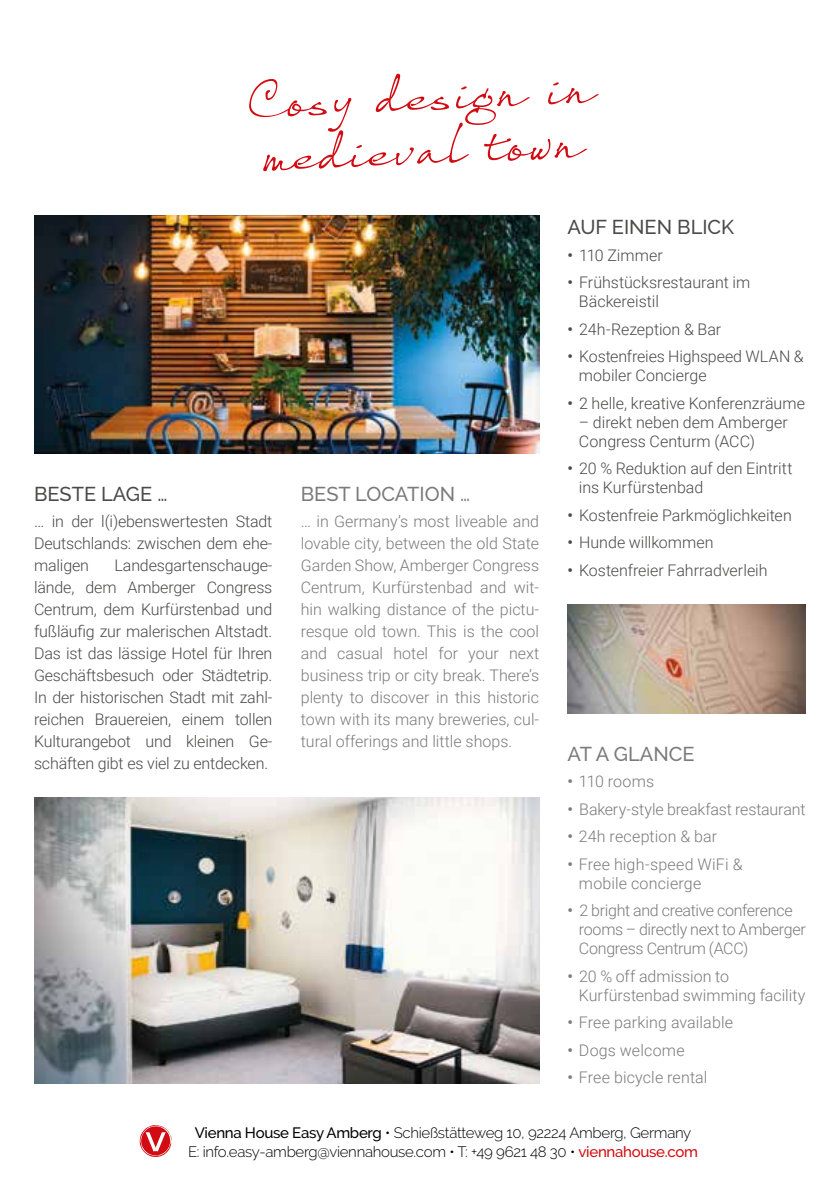
<style>
.page{position:relative;width:840px;height:1191px;background:#fff}
.page>*{position:absolute;margin:0;border:0;box-sizing:border-box;transform-origin:0 0}
.t1{font:54px/54.2px "Thought";color:#d20a11}
.t2{font:500 20px "Raleway";color:#4a4a49}
.t3{font:500 20px "Raleway";color:#7c7b7b}
.t4{font:300 16px/22px "Roboto";letter-spacing:-.005em;color:#4a4a49}
.t5{font:300 16px/22px "Roboto";color:#7c7b7b}
.t6{font:300 16px/19px "Roboto";letter-spacing:-.02em;color:#7c7b7b}
.t7{font:300 15px/19px "Raleway";letter-spacing:-.02em;color:#000;text-align:center}
.s1{font-weight:500}
.s2{font-weight:500;color:#d20a11}
</style>
<div class="page">
<svg style="left:140px;top:1125px;width:32px;height:31px"></svg>
<img style="left:34px;top:215px;width:505px;height:239px">
<img style="left:34px;top:797px;width:505px;height:286px">
<img style="left:567px;top:604px;width:238px;height:109px">
<h1 class="t1" style="left:244px;top:73px;width:349px;rotate:-2deg">Cosy design in medieval town</h1>
<p class="t2" style="left:34px;top:482px;width:135px">BESTE LAGE …</p>
<p class="t4" style="left:34px;top:510px;width:240px;text-align:justify">… in der l(i)ebenswertesten Stadt Deutschlands: zwischen dem ehe&shy;maligen</p>
<p class="t4" style="left:34px;top:554px;width:240px;text-align:justify;text-indent:80px">Landesgartenschauge&shy;lände, dem Amberger Congress Centrum, dem Kurfürstenbad und fußläufig zur malerischen Altstadt.<br>Das ist das lässige Hotel für Ihren Geschäftsbesuch oder Städtetrip.<br>In der historischen Stadt mit zahl&shy;reichen Brauereien, einem tollen Kulturangebot und kleinen Ge&shy;schäften gibt es viel zu entdecken.</p>
<p class="t3" style="left:300px;top:482px;width:171px">BEST LOCATION …</p>
<p class="t5" style="left:300px;top:510px;width:240px;text-align:justify">… in Germany’s most liveable and lovable city, between the old State Garden Show, Amberger Congress Centrum, Kurfürstenbad and wit&shy;hin walking distance of the pictu&shy;resque old town. This is the cool and casual hotel for your next business trip or city break. There’s plenty to discover in this historic town with its many breweries, cul&shy;tural offerings and little shops.</p>
<p class="t2" style="left:567px;top:216px;width:168px">AUF EINEN BLICK</p>
<p class="t4" style="left:567px;top:243px;width:97px"><span class="s1">•</span> 110 Zimmer</p>
<p class="t4" style="left:578px;top:272px;width:173px;line-height:19px;text-indent:-11px"><span class="s1">•</span> Frühstücksrestaurant im<br>Bäckereistil</p>
<p class="t4" style="left:567px;top:317px;width:155px"><span class="s1">•</span> 24h-Rezeption &amp; Bar</p>
<p class="t4" style="left:578px;top:346px;width:226px;line-height:19px;text-indent:-11px"><span class="s1">•</span> Kostenfreies Highspeed WLAN &amp; mobiler Concierge</p>
<p class="t4" style="left:567px;top:391px;width:239px"><span class="s1">•</span> 2 helle, kreative Konferenzräume</p>
<p class="t4" style="left:578px;top:412px;width:210px;line-height:19px">– direkt neben dem Amberger<br>Congress Centurm (ACC)</p>
<p class="t4" style="left:578px;top:458px;width:215px;line-height:19px;text-indent:-11px"><span class="s1">•</span> 20 % Reduktion auf den Eintritt ins Kurfürstenbad</p>
<p class="t4" style="left:567px;top:503px;width:225px"><span class="s1">•</span> Kostenfreie Parkmöglichkeiten</p>
<p class="t4" style="left:567px;top:531px;width:147px"><span class="s1">•</span> Hunde willkommen</p>
<p class="t4" style="left:567px;top:558px;width:201px"><span class="s1">•</span> Kostenfreier Fahrradverleih</p>
<p class="t3" style="left:567px;top:742px;width:128px">AT A GLANCE</p>
<p class="t5" style="left:567px;top:770px;width:88px"><span class="s1">•</span> 110 rooms</p>
<p class="t5" style="left:567px;top:797px;width:239px"><span class="s1">•</span> Bakery-style breakfast restaurant</p>
<p class="t5" style="left:567px;top:825px;width:151px"><span class="s1">•</span> 24h reception &amp; bar</p>
<p class="t5" style="left:578px;top:854px;width:165px;line-height:19px;text-indent:-11px"><span class="s1">•</span> Free high-speed WiFi &amp; mobile concierge</p>
<p class="t6" style="left:578px;top:900px;width:228px;text-indent:-11px"><span class="s1">•</span> 2 bright and creative conference rooms – directly next to Amberger<br>Congress Centrum (ACC)</p>
<p class="t5" style="left:578px;top:966px;width:228px;line-height:19px;text-indent:-11px"><span class="s1">•</span> 20 % off admission to<br>Kurfürstenbad swimming facility</p>
<p class="t5" style="left:567px;top:1011px;width:167px"><span class="s1">•</span> Free parking available</p>
<p class="t5" style="left:567px;top:1038px;width:118px"><span class="s1">•</span> Dogs welcome</p>
<p class="t5" style="left:567px;top:1066px;width:141px"><span class="s1">•</span> Free bicycle rental</p>
<p class="t7" style="left:188px;top:1123px;width:511px"><span class="s1">Vienna House Easy Amberg</span> • Schießstätteweg 10, 92224 Amberg, Germany<br>E: info.easy-amberg@viennahouse.com • T: +49 9621 48 30 • <span class="s2">viennahouse.com</span></p>
</div>
